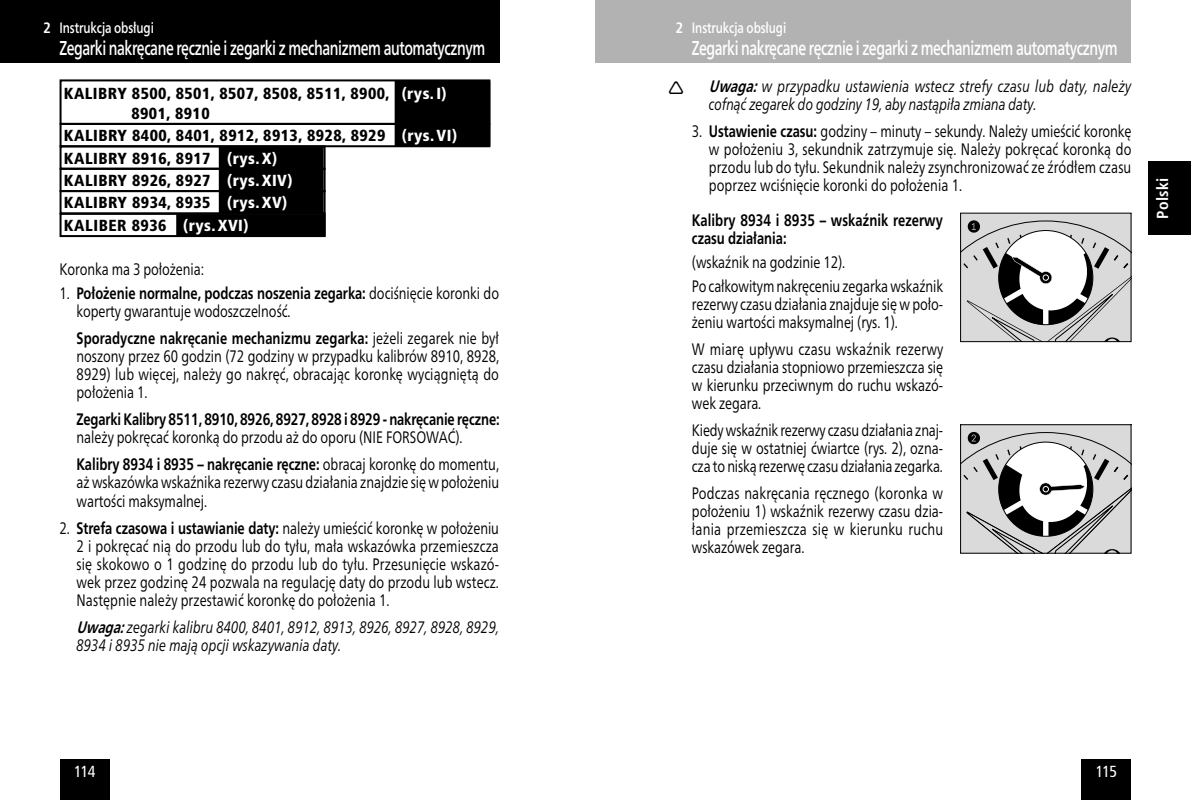
<style>
.page{position:relative;width:1191px;height:800px;background:#fff}
.page>*{position:absolute;margin:0;border:0;box-sizing:border-box;transform-origin:0 0}
.t1{font:500 20px "Frutiger Neue LTCYR";letter-spacing:-.03em;color:#fff;scale:.7 1}
.t2{font:16.6px/18px "Frutiger Neue LTCYR";letter-spacing:-.005em;color:#000;text-align:justify;scale:.77 1}
.t3{font:italic 16.6px/18px "Frutiger Neue LTCYR";letter-spacing:.005em;color:#000;scale:.77 1}
.t4{font:700 16.6px "Frutiger Neue LTCYR";letter-spacing:-.01em;color:#000;scale:.77 1}
.t5{font:700 16.6px/18px "Frutiger Neue LTCYR";letter-spacing:.01em;color:#000;scale:.77 1}
.t6{font:900 condensed 16px/22.4px "Frutiger LT Std";letter-spacing:.03em;color:#000}
.t7{font:condensed 16px "Frutiger LT Std";letter-spacing:-.05em;color:#fff}
.t8{font:700 condensed 16px "Frutiger LT Std";letter-spacing:.015em;color:#fff}
.t9{font:500 15px "Frutiger Neue LTCYR";letter-spacing:-.01em;color:#fff;scale:.77 1}
.s1{font-family:"Frutiger LT Std";font-weight:700;font-stretch:condensed}
.s2{color:#fff}
.s3{font-weight:700}
</style>
<div class="page">
<div style="left:1081px;top:759px;width:50px;height:40px;background:#000"></div>
<div style="left:60px;top:759px;width:50px;height:40px;background:#000"></div>
<div style="left:1148px;top:161px;width:43px;height:74px;background:#000"></div>
<div style="left:0;top:0;width:499px;height:62px;background:#000"></div>
<div style="left:396px;top:125px;width:93px;height:20px;background:#000"></div>
<div style="left:220px;top:147px;width:102px;height:20px;background:#000"></div>
<div style="left:220px;top:170px;width:102px;height:20px;background:#000"></div>
<div style="left:220px;top:192px;width:102px;height:20px;background:#000"></div>
<div style="left:177px;top:215px;width:147px;height:20px;background:#000"></div>
<div style="left:60px;top:123px;width:430px;height:24px;border:2px solid #000"></div>
<div style="left:60px;top:145px;width:265px;height:25px;border:2px solid #000"></div>
<div style="left:60px;top:168px;width:265px;height:24px;border:2px solid #000"></div>
<div style="left:60px;top:190px;width:265px;height:24px;border:2px solid #000"></div>
<div style="left:60px;top:213px;width:265px;height:24px;border:2px solid #000"></div>
<div style="left:396px;top:81px;width:93px;height:42px;background:#000"></div>
<div style="left:395px;top:80px;width:95px;height:44px;border:2px solid #000"></div>
<div style="left:60px;top:79px;width:430px;height:46px;border:2px solid #000"></div>
<div style="left:595px;top:0;width:536px;height:62px;background:#b3b2b2"></div>
<svg style="left:962px;top:215px;width:167px;height:125px"></svg>
<div style="left:960px;top:213px;width:171px;height:129px;border:1px solid #000"></div>
<svg style="left:962px;top:426px;width:167px;height:125px"></svg>
<div style="left:960px;top:424px;width:171px;height:129px;border:1px solid #000"></div>
<p class="t9" style="left:43px;top:19px;width:145px"><span class="s1">2</span> Instrukcja obsługi</p>
<p class="t1" style="left:60px;top:37px;width:609px">Zegarki nakręcane ręcznie i zegarki z mechanizmem automatycznym</p>
<p class="t6" style="left:64px;top:82px;width:384px">KALIBRY 8500, 8501, 8507, 8508, 8511, 8900, <span class="s2">(rys.I)</span></p>
<p class="t6" style="left:131px;top:102px;width:80px">8901, 8910</p>
<p class="t6" style="left:64px;top:124px;width:394px">KALIBRY 8400, 8401, 8912, 8913, 8928, 8929 <span class="s2">(rys.VI)<br></span>KALIBRY 8916, 8917 <span class="s2">(rys.X)<br></span>KALIBRY 8926, 8927 <span class="s2">(rys.XIV)<br></span>KALIBRY 8934, 8935 <span class="s2">(rys.XV)<br></span>KALIBER 8936 <span class="s2">(rys.XVI)</span></p>
<p class="t2" style="left:60px;top:260px;width:189px">Koronka ma 3 położenia:</p>
<p class="t2" style="left:77px;top:283px;width:550px;text-indent:-17px">1. <span class="s3">Położenie normalne, podczas noszenia zegarka:</span> dociśnięcie koronki do koperty gwarantuje wodoszczelność.</p>
<p class="t2" style="left:77px;top:329px;width:550px"><span class="s3">Sporadyczne nakręcanie mechanizmu zegarka:</span> jeżeli zegarek nie był noszony przez 60 godzin (72 godziny w przypadku kalibrów 8910, 8928, 8929) lub więcej, należy go nakręć, obracając koronkę wyciągniętą do położenia 1.</p>
<p class="t4" style="left:77px;top:409px;width:551px">Zegarki Kalibry 8511, 8910, 8926, 8927, 8928 i 8929 - nakręcanie ręczne:</p>
<p class="t2" style="left:77px;top:423px;width:550px;line-height:27px">należy pokręcać koronką do przodu aż do oporu (NIE FORSOWAĆ).<br><span class="s3">Kalibry 8934 i 8935 – nakręcanie ręczne:</span> obracaj koronkę do momentu,</p>
<p class="t2" style="left:77px;top:472px;width:550px;line-height:19px">aż wskazówka wskaźnika rezerwy czasu działania znajdzie się w położeniu wartości maksymalnej.</p>
<p class="t2" style="left:77px;top:519px;width:550px;text-indent:-17px">2. <span class="s3">Strefa czasowa i ustawianie daty:</span> należy umieścić koronkę w położeniu 2 i pokręcać nią do przodu lub do tyłu, mała wskazówka przemieszcza się skokowo o 1 godzinę do przodu lub do tyłu. Przesunięcie wskazó&shy;wek przez godzinę 24 pozwala na regulację daty do przodu lub wstecz.<br>Następnie należy przestawić koronkę do położenia 1.</p>
<p class="t3" style="left:77px;top:618px;width:550px"><span class="s3">Uwaga:</span>zegarki kalibru 8400, 8401, 8912, 8913, 8926, 8927, 8928, 8929,<br>8934 i 8935 nie mają opcji wskazywania daty.</p>
<p class="t9" style="left:675px;top:19px;width:145px"><span class="s1">2</span> Instrukcja obsługi</p>
<p class="t1" style="left:692px;top:37px;width:609px">Zegarki nakręcane ręcznie i zegarki z mechanizmem automatycznym</p>
<p class="t3" style="left:709px;top:77px;width:550px"><span class="s3">Uwaga:</span>w przypadku ustawienia wstecz strefy czasu lub daty, należy cofnąć zegarek do godziny 19, aby nastąpiła zmiana daty.</p>
<p class="t2" style="left:709px;top:122px;width:550px;text-indent:-17px">3. <span class="s3">Ustawienie czasu:</span> godziny – minuty – sekundy. Należy umieścić koronkę w położeniu 3, sekundnik zatrzymuje się. Należy pokręcać koronką do przodu lub do tyłu. Sekundnik należy zsynchronizować ze źródłem czasu poprzez wciśnięcie koronki do położenia 1.</p>
<p class="t5" style="left:692px;top:211px;width:328px">Kalibry 8934 i 8935 – wskaźnik rezerwy czasu działania:</p>
<p class="t2" style="left:692px;top:250px;width:328px;line-height:23.6px">(wskaźnik na godzinie 12).<br>Po całkowitym nakręceniu zegarka wskaźnik</p>
<p class="t2" style="left:692px;top:294px;width:328px">rezerwy czasu działania znajduje się w poło&shy;żeniu wartości maksymalnej (rys. 1).</p>
<p class="t2" style="left:692px;top:340px;width:328px">W miarę upływu czasu wskaźnik rezerwy czasu działania stopniowo przemieszcza się w kierunku przeciwnym do ruchu wskazó&shy;wek zegara.</p>
<p class="t2" style="left:692px;top:421px;width:328px">Kiedy wskaźnik rezerwy czasu działania znaj&shy;duje się w ostatniej ćwiartce (rys. 2), ozna&shy;cza to niską rezerwę czasu działania zegarka.</p>
<p class="t2" style="left:692px;top:484px;width:328px">Podczas nakręcania ręcznego (koronka w położeniu 1) wskaźnik rezerwy czasu dzia&shy;łania przemieszcza się w kierunku ruchu wskazówek zegara.</p>
<p class="t8" style="left:1153px;top:219px;width:42px;rotate:-90deg">Polski</p>
<p class="t7" style="left:74px;top:762px;width:23px">114</p>
<p class="t7" style="left:1095px;top:762px;width:23px">115</p>
</div>
